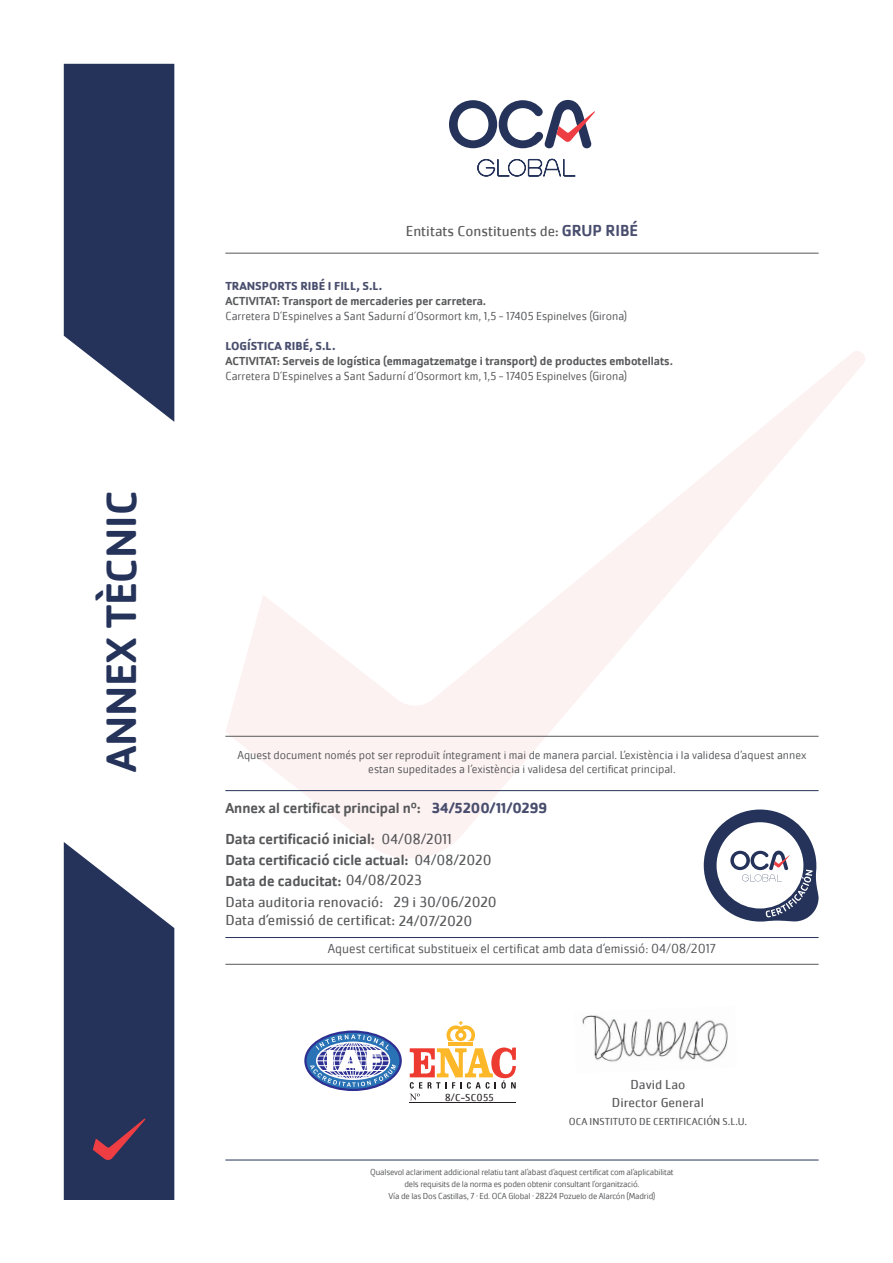
<style>
.page{position:relative;width:893px;height:1263px;background:#fff}
.page>*{position:absolute;margin:0;border:0;box-sizing:border-box;transform-origin:0 0}
.t1{font:500 43.95px "Cachet Pro";color:#25335a}
.t2{font:500 15px "Cachet Pro";color:#57585a}
.t3{font:15px "Cachet Pro";color:#57585a}
.t4{font:700 15px "Cachet Pro";letter-spacing:-.005em;color:#494e6e}
.t5{font:300 13.5px "Cachet Pro";color:#57585a}
.t6{font:13.5px "Cachet Pro";color:#57585a}
.t7{font:300 12px/14.4px "Cachet Pro";color:#57585a;text-align:center}
.t8{font:500 12px "Cachet Pro";color:#57585a}
.t9{font:700 12px "Cachet Pro";color:#494e6e}
.t10{font:10.5px "Cachet Pro";color:#57585a}
.t11{font:10.5px "Cachet Pro";letter-spacing:.025em;color:#231f20}
.t12{font:300 9px "Cachet Pro";letter-spacing:-.02em;color:#57585a}
.s1{font-size:13.5px}
.s2{font-weight:500;font-size:16.5px;color:#494e6e}
.s3{font-weight:400}
</style>
<div class="page">
<svg style="left:225px;top:351px;width:640px;height:507px"></svg>
<svg style="left:64px;top:64px;width:110px;height:358px;background:#3f4b6d"></svg>
<svg style="left:449px;top:100px;width:146px;height:48px"></svg>
<svg style="left:477px;top:159px;width:99px;height:18px"></svg>
<svg style="left:64px;top:842px;width:110px;height:358px;background:#414b6d"></svg>
<hr style="left:225px;top:1160px;width:594px;height:1px;background:#25335a">
<hr style="left:225px;top:253px;width:594px;height:1px;background:#57585a">
<hr style="left:225px;top:790px;width:594px;height:1px;background:#25335a">
<svg style="left:704px;top:809px;width:115px;height:112px"></svg>
<hr style="left:225px;top:736px;width:594px;height:1px;background:#57585a">
<hr style="left:449px;top:1042px;width:24px;height:4px;background:#fcb828">
<svg style="left:446px;top:1021px;width:29px;height:20px"></svg>
<hr style="left:410px;top:1102px;width:106px;height:1px;background:#231f20">
<svg style="left:410px;top:1047px;width:106px;height:53px"></svg>
<svg style="left:305px;top:1032px;width:96px;height:58px"></svg>
<div style="left:304px;top:1030px;width:98px;height:61px;border:2px solid #2e3092;border-radius:50%"></div>
<svg style="left:310px;top:1034px;width:86px;height:53px"></svg>
<img style="left:582px;top:1015px;width:146px;height:47px">
<hr style="left:225px;top:964px;width:594px;height:1px;background:#57585a">
<hr style="left:225px;top:937px;width:594px;height:1px;background:#25335a">
<p class="t1" style="left:96px;top:772px;width:283px;rotate:-90deg">ANNEX TÈCNIC</p>
<p class="t3" style="left:406px;top:222px;width:234px">Entitats Constituents de<span class="s1">:</span> <span class="s2">GRUP RIBÉ</span></p>
<p class="t9" style="left:225px;top:278px;width:159px">TRANSPORTS RIBÉ I FILL, S.L.</p>
<p class="t8" style="left:225px;top:294px;width:262px">ACTIVITAT: Transport de mercaderies per carretera.</p>
<p class="t7" style="left:225px;top:309px;width:403px">Carretera D´Espinelves a Sant Sadurní d´Osormort km, 1,5 - 17405 Espinelves (Girona)</p>
<p class="t9" style="left:225px;top:338px;width:112px">LOGÍSTICA RIBÉ, S.L.</p>
<p class="t8" style="left:225px;top:354px;width:449px">ACTIVITAT: Serveis de logística (emmagatzematge i transport) de productes embotellats.</p>
<p class="t7" style="left:225px;top:369px;width:403px">Carretera D´Espinelves a Sant Sadurní d´Osormort km, 1,5 - 17405 Espinelves (Girona)</p>
<p class="t7" style="left:238px;top:747px;width:570px">Aquest document només pot ser reproduït íntegrament i mai de manera parcial. L’existència i la validesa d’aquest annex estan supeditades a l’existència i validesa del certificat principal.</p>
<p class="t2" style="left:225px;top:799px;width:197px">Annex al certificat principal nº:</p>
<p class="t4" style="left:432px;top:799px;width:117px">34/5200/11/0299</p>
<p class="t2" style="left:225px;top:830px;width:228px">Data certificació inicial: <span class="s3">04/08/2011</span></p>
<p class="t2" style="left:225px;top:851px;width:268px">Data certificació cicle actual: <span class="s3">04/08/2020</span></p>
<p class="t2" style="left:225px;top:872px;width:198px">Data de caducitat: <span class="s3">04/08/2023</span></p>
<p class="t3" style="left:394px;top:893px;width:105px">29 i 30/06/2020</p>
<p class="t3" style="left:225px;top:911px;width:248px">Data d’emissió de certificat: 24/07/2020</p>
<p class="t3" style="left:225px;top:893px;width:159px">Data auditoria renovació:</p>
<p class="t5" style="left:328px;top:941px;width:390px">Aquest certificat substitueix el certificat amb data d’emissió: 04/08/2017</p>
<p class="t11" style="left:445px;top:1091px;width:50px">8/C-SC055</p>
<p class="t6" style="left:630px;top:1076px;width:56px">David Lao</p>
<p class="t10" style="left:569px;top:1115px;width:180px">OCA INSTITUTO DE CERTIFICACIÓN S.L.U.</p>
<p class="t6" style="left:612px;top:1094px;width:93px">Director General</p>
<p class="t12" style="left:370px;top:1166px;width:305px">Qualsevol aclariment addicional relatiu tant al’abast d’aquest certificat com al’aplicabilitat</p>
<p class="t12" style="left:404px;top:1178px;width:236px">dels requisits de la norma es poden obtenir consultant l’organització.</p>
<p class="t12" style="left:388px;top:1190px;width:268px">Vía de las Dos Castillas, 7 · Ed. OCA Global · 28224 Pozuelo de Alarcón (Madrid)</p>
</div>
